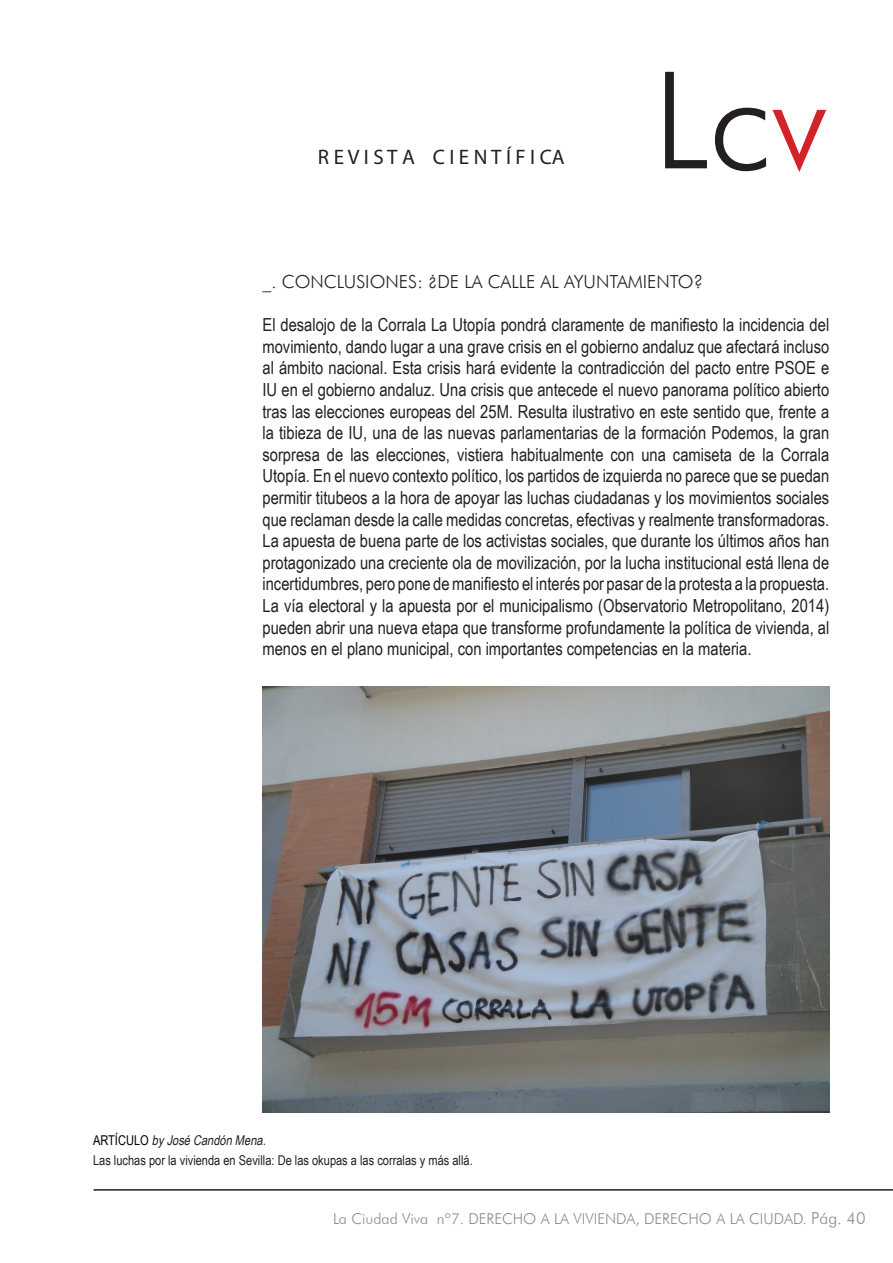
<style>
.page{position:relative;width:893px;height:1263px;background:#fff}
.page>*{position:absolute;margin:0;border:0;box-sizing:border-box;transform-origin:0 0}
.t1{font:300 135px "Futura BT";color:#231f20}
.t2{font:21px "Myriad Pro";color:#231f20}
.Revista{font:18px/21.6px "Arial Narrow";color:#231f20;text-align:justify}
.Revista-2{font:300 18px "Futura BT";color:#231f20}
.t3{font:300 15px "Futura BT";color:#879082}
.t4{font:13.5px "Arial Narrow";color:#231f20}
.t5{font:italic 13.5px "Arial Narrow";color:#231f20}
.s1{color:#d1232a}
.s2{font-style:normal;color:#000}
.s3{font-size:16.5px}
</style>
<div class="page">
<hr style="left:94px;top:1189px;width:799px;height:1px;background:#231f20">
<img style="left:262px;top:687px;width:567px;height:425px">
<p class="t2" style="left:318px;top:144px;width:248px">R E V I S T A C I E N T Í F I CA</p>
<h1 class="t1" style="left:653px;top:38px;width:176px">Lc<span class="s1">v</span></h1>
<p class="Revista-2" style="left:262px;top:271px;width:442px">_. CONCLUSIONES: ¿DE LA CALLE AL AYUNTAMIENTO?</p>
<p class="Revista" style="left:262px;top:313px;width:568px">El desalojo de la Corrala La Utopía pondrá claramente de manifiesto la incidencia del movimiento, dando lugar a una grave crisis en el gobierno andaluz que afectará incluso al ámbito nacional. Esta crisis hará evidente la contradicción del pacto entre PSOE e IU en el gobierno andaluz. Una crisis que antecede el nuevo panorama político abierto tras las elecciones europeas del 25M. Resulta ilustrativo en este sentido que, frente a la tibieza de IU, una de las nuevas parlamentarias de la formación Podemos, la gran sorpresa de las elecciones, vistiera habitualmente con una camiseta de la Corrala Utopía. En el nuevo contexto político, los partidos de izquierda no parece que se puedan permitir titubeos a la hora de apoyar las luchas ciudadanas y los movimientos sociales que reclaman desde la calle medidas concretas, efectivas y realmente transformadoras.<br>La apuesta de buena parte de los activistas sociales, que durante los últimos años han protagonizado una creciente ola de movilización, por la lucha institucional está llena de incertidumbres, pero pone de manifiesto el interés por pasar de la protesta a la propuesta.<br>La vía electoral y la apuesta por el municipalismo (Observatorio Metropolitano, 2014) pueden abrir una nueva etapa que transforme profundamente la política de vivienda, al menos en el plano municipal, con importantes competencias en la materia.</p>
<p class="t5" style="left:93px;top:1131px;width:178px"><span class="s2">A RT Í C U L O</span> byJoséCandónMena.</p>
<p class="t4" style="left:93px;top:1150px;width:381px">Las luchas por la vivienda en Sevilla: De las okupas a las corralas y más allá.</p>
<p class="t3" style="left:333px;top:1210px;width:534px">La Ciudad Viva nº7. DERECHO A LA VIVIENDA, DERECHO A LA CIUDAD. <span class="s3">Pág. 40</span></p>
</div>
